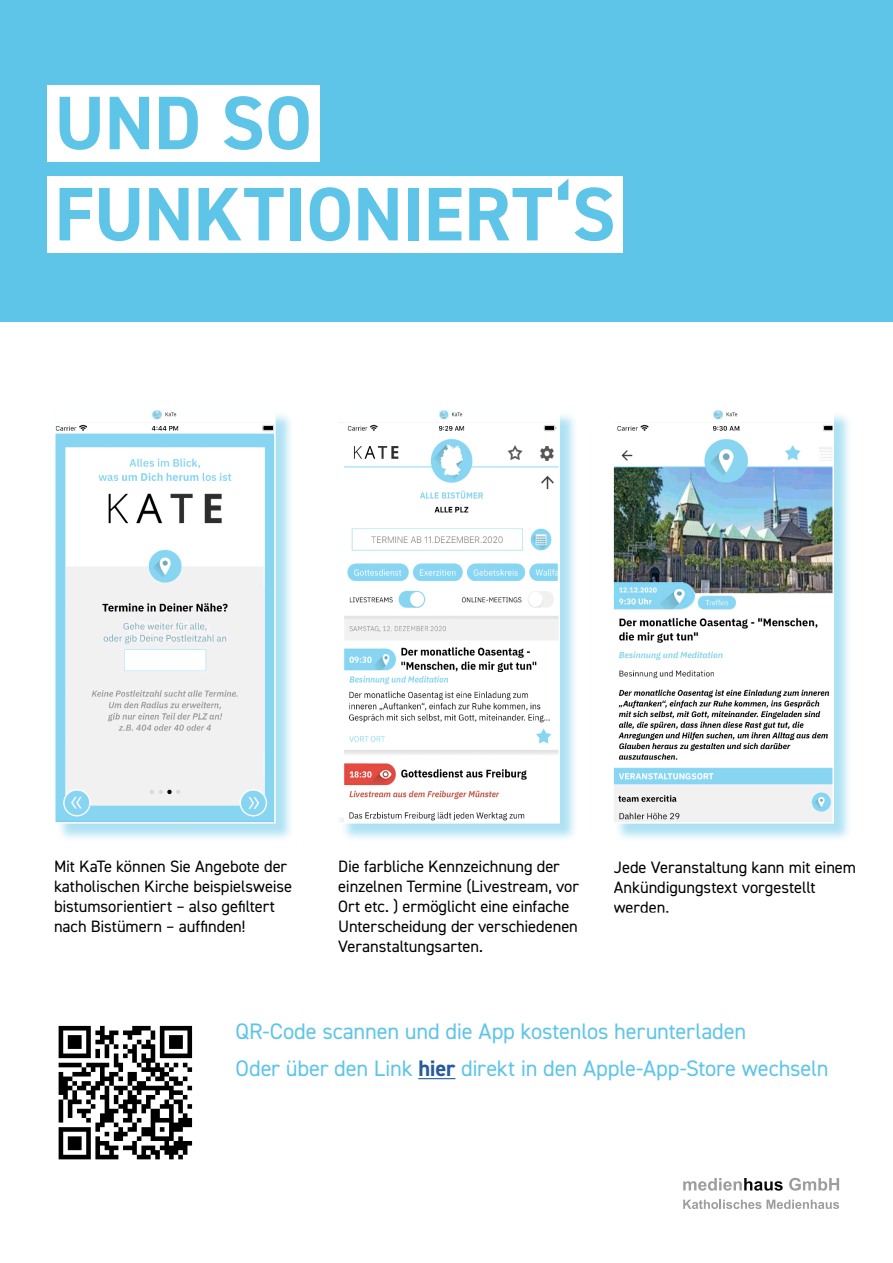
<style>
.page{position:relative;width:893px;height:1263px;background:#fff}
.page>*{position:absolute;margin:0;border:0;box-sizing:border-box;transform-origin:0 0}
.t1{font:700 76.05px/91.2px "DIN2014";letter-spacing:-.005em;color:#5ec5e8}
.t2{font:22.5px/37.5px "DIN2014";letter-spacing:-.01em;color:#5ec5e8}
.t3{font:16.5px/19.8px "DIN2014";letter-spacing:-.005em;color:#000}
.s1{font-weight:700;color:#275b9b}
</style>
<div class="page">
<div style="left:56px;top:411px;width:238px;height:431px;background:#5ec5e8;opacity:.5"></div>
<img style="left:57px;top:412px;width:216px;height:409px">
<div style="left:54px;top:409px;width:222px;height:415px;border:2px solid #fbffff"></div>
<div style="left:340px;top:411px;width:238px;height:431px;background:#5ec5e8;opacity:.5"></div>
<img style="left:341px;top:412px;width:216px;height:409px">
<div style="left:614px;top:411px;width:239px;height:431px;background:#5ec5e8;opacity:.5"></div>
<img style="left:615px;top:412px;width:216px;height:409px">
<div style="left:612px;top:409px;width:222px;height:415px;border:2px solid #fff"></div>
<svg style="left:58px;top:1025px;width:135px;height:135px"></svg>
<svg style="left:59px;top:1026px;width:133px;height:133px"></svg>
<hr style="left:418px;top:1078px;width:37px;height:1px;background:#275b9b">
<svg style="left:683px;top:1178px;width:100px;height:13px"></svg>
<svg style="left:789px;top:1178px;width:50px;height:13px"></svg>
<svg style="left:683px;top:1200px;width:156px;height:9px"></svg>
<div style="left:0;top:0;width:893px;height:321px;background:#5ec5e8"></div>
<div style="left:47px;top:85px;width:272px;height:76px;background:#fff"></div>
<div style="left:47px;top:176px;width:576px;height:76px;background:#fff"></div>
<h1 class="t1" style="left:54px;top:76px;width:563px">UND SO<br>FUNKTIONIERT‘S</h1>
<p class="t3" style="left:54px;top:856px;width:240px">Mit KaTe können Sie Angebote der katholischen Kirche beispielsweise bistumsorientiert – also gefiltert nach Bistümern – auffinden!</p>
<p class="t3" style="left:338px;top:856px;width:242px">Die farbliche Kennzeichnung der einzelnen Termine (Livestream, vor<br>Ort etc. ) ermöglicht eine einfache<br>Unterscheidung der verschiedenen<br>Veranstaltungsarten.</p>
<p class="t3" style="left:614px;top:857px;width:244px">Jede Veranstaltung kann mit einem<br>Ankündigungstext vorgestellt werden.</p>
<h2 class="t2" style="left:236px;top:1012px;width:595px">QR-Code scannen und die App kostenlos herunterladen<br>Oder über den Link <span class="s1">hier</span> direkt in den Apple-App-Store wechseln</h2>
</div>
